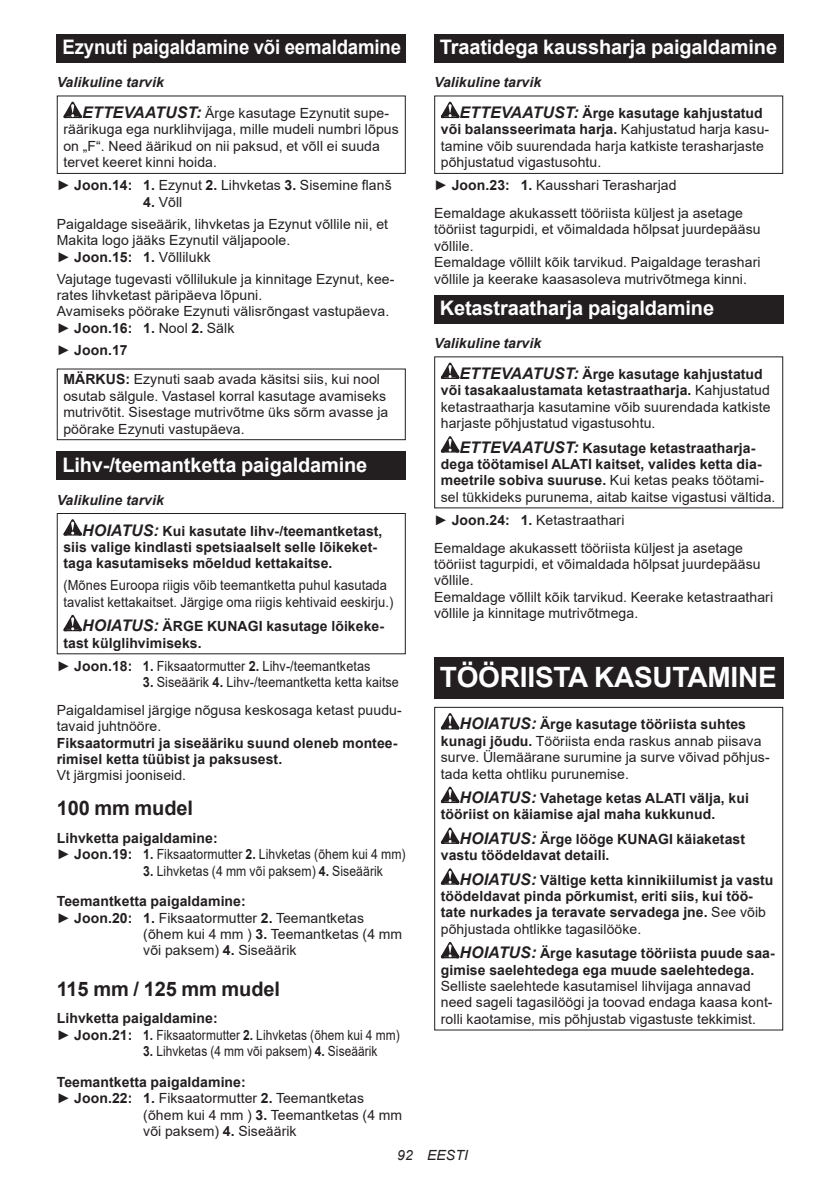
<style>
.page{position:relative;width:840px;height:1191px;background:#fff}
.page>*{position:absolute;margin:0;border:0;box-sizing:border-box;transform-origin:0 0}
.t1{font:700 28px "Arial";letter-spacing:-.01em;color:#fff}
.t2{font:700 20px "Arial";letter-spacing:-.01em;color:#fff}
.t3{font:700 20px "Arial";letter-spacing:-.01em;color:#fff;scale:.93 1}
.t4{font:700 20px "Arial";letter-spacing:-.01em;color:#231f20}
.t5{font:14px/16.4px "Arial";letter-spacing:.005em;color:#231f20}
.t6{font:700 14px/16.4px "Arial";letter-spacing:.005em;color:#231f20}
.t7{font:14px/16.4px "Arial";letter-spacing:.005em;color:#231f20;scale:.92 1}
.t8{font:14px/27.8px "Arial";letter-spacing:.005em;color:#231f20;text-align:right;scale:.9 1}
.t9{font:14px/30.6px "Arial";letter-spacing:.005em;color:#231f20;scale:.87 1}
.t10{font:14px/30.6px "Arial";letter-spacing:.005em;color:#231f20;scale:.85 1}
.t11{font:italic 14px "Arial";letter-spacing:.005em;color:#231f20}
.s1{font-weight:700;font-style:italic}
.s2{font-weight:700;font-style:italic;font-size:16px}
.s3{font-weight:700}
.s4{font-style:italic}
.s5{font-style:italic;font-size:16px}
.s6{font-weight:400}
</style>
<div class="page">
<div style="left:57px;top:34px;width:348px;height:29px;background:#231f20"></div>
<svg style="left:63px;top:102px;width:19px;height:16px"></svg>
<div style="left:57px;top:95px;width:348px;height:79px;border:1px solid #231f20"></div>
<div style="left:57px;top:368px;width:348px;height:72px;border:1px solid #231f20"></div>
<div style="left:57px;top:451px;width:348px;height:29px;background:#231f20"></div>
<svg style="left:63px;top:519px;width:19px;height:16px"></svg>
<svg style="left:63px;top:615px;width:19px;height:16px"></svg>
<div style="left:57px;top:513px;width:348px;height:141px;border:1px solid #231f20"></div>
<div style="left:434px;top:34px;width:348px;height:29px;background:#231f20"></div>
<svg style="left:440px;top:102px;width:19px;height:16px"></svg>
<div style="left:434px;top:95px;width:348px;height:79px;border:1px solid #231f20"></div>
<div style="left:434px;top:295px;width:348px;height:28px;background:#231f20"></div>
<svg style="left:440px;top:362px;width:19px;height:17px"></svg>
<svg style="left:440px;top:436px;width:19px;height:16px"></svg>
<div style="left:434px;top:658px;width:348px;height:41px;background:#231f20"></div>
<svg style="left:440px;top:713px;width:19px;height:16px"></svg>
<svg style="left:440px;top:786px;width:19px;height:17px"></svg>
<svg style="left:440px;top:827px;width:19px;height:17px"></svg>
<svg style="left:440px;top:868px;width:19px;height:16px"></svg>
<svg style="left:440px;top:942px;width:19px;height:16px"></svg>
<div style="left:434px;top:707px;width:348px;height:323px;border:1px solid #231f20"></div>
<h2 class="t3" style="left:62px;top:33px;width:365px">Ezynuti paigaldamine või eemaldamine</h2>
<p class="t5" style="left:82px;top:67px;width:308px;line-height:30.6px;text-indent:-25px"><span class="s1">Valikuline tarvik<br></span><span class="s2">ETTEVAATUST:</span> Ärge kasutage Ezynutit supe-</p>
<p class="t5" style="left:63px;top:121px;width:337px">räärikuga ega nurklihvijaga, mille mudeli numbri lõpus on „F“. Need äärikud on nii paksud, et võll ei suuda tervet keeret kinni hoida.</p>
<p class="t5" style="left:57px;top:177px;width:336px">► <span class="s3">Joon.14: 1.</span> Ezynut <span class="s3">2.</span> Lihvketas <span class="s3">3.</span> Sisemine flanš</p>
<p class="t5" style="left:57px;top:191px;width:332px;line-height:22px;text-indent:86px"><span class="s3">4.</span> Võll<br>Paigaldage siseäärik, lihvketas ja Ezynut võllile nii, et</p>
<p class="t5" style="left:57px;top:232px;width:235px">Makita logo jääks Ezynutil väljapoole. ► <span class="s3">Joon.15: 1.</span> Võllilukk</p>
<p class="t5" style="left:57px;top:270px;width:339px">Vajutage tugevasti võllilukule ja kinnitage Ezynut, kee&shy;rates lihvketast päripäeva lõpuni.<br>Avamiseks pöörake Ezynuti välisrõngast vastupäeva. ► <span class="s3">Joon.16: 1.</span> Nool <span class="s3">2.</span> Sälk</p>
<p class="t5" style="left:63px;top:335px;width:318px;line-height:29.6px;text-indent:-7px">► <span class="s3">Joon.17<br>MÄRKUS:</span> Ezynuti saab avada käsitsi siis, kui nool</p>
<p class="t5" style="left:63px;top:387px;width:326px">osutab sälgule. Vastasel korral kasutage avamiseks mutrivõtit. Sisestage mutrivõtme üks sõrm avasse ja pöörake Ezynuti vastupäeva.</p>
<h2 class="t2" style="left:62px;top:450px;width:306px">Lihv-/teemantketta paigaldamine</h2>
<p class="t6" style="left:82px;top:485px;width:302px;line-height:30.6px;text-indent:-25px"><span class="s4">Valikuline tarvik<br></span><span class="s5">HOIATUS:</span> Kui kasutate lihv-/teemantketast,</p>
<p class="t6" style="left:63px;top:539px;width:315px">siis valige kindlasti spetsiaalselt selle lõikeket&shy;taga kasutamiseks mõeldud kettakaitse.</p>
<p class="t7" style="left:63px;top:577px;width:360px">(Mõnes Euroopa riigis võib teemantketta puhul kasutada tavalist kettakaitset. Järgige oma riigis kehtivaid eeskirju.)</p>
<p class="t6" style="left:63px;top:618px;width:322px;text-indent:19px"><span class="s5">HOIATUS:</span> ÄRGE KUNAGI kasutage lõikeke&shy;tast külglihvimiseks.</p>
<p class="t5" style="left:57px;top:657px;width:315px">► <span class="s3">Joon.18: 1.</span> Fiksaatormutter <span class="s3">2.</span> Lihv-/teemantketas</p>
<p class="t8" style="left:57px;top:668px;width:384px"><span class="s3">3.</span> Siseäärik <span class="s3">4.</span> Lihv-/teemantketta ketta kaitse<br>Paigaldamisel järgige nõgusa keskosaga ketast puudu-</p>
<p class="t5" style="left:57px;top:718px;width:106px">tavaid juhtnööre.</p>
<p class="t6" style="left:57px;top:734px;width:342px">Fiksaatormutri ja siseääriku suund oleneb montee&shy;rimisel ketta tüübist ja paksusest.</p>
<p class="t5" style="left:57px;top:767px;width:131px">Vt järgmisi jooniseid.</p>
<h2 class="t4" style="left:57px;top:794px;width:138px">100 mm mudel</h2>
<p class="t5" style="left:57px;top:829px;width:350px"><span class="s3">Lihvketta paigaldamine:<br></span>► <span class="s3">Joon.19: 1.</span> Fiksaatormutter <span class="s3">2.</span> Lihvketas (õhem kui 4 mm)</p>
<p class="t9" style="left:57px;top:855px;width:376px;text-indent:86px"><span class="s3">3.</span> Lihvketas (4 mm või paksem) <span class="s3">4.</span> Siseäärik<br><span class="s3">Teemantketta paigaldamine:</span></p>
<p class="t5" style="left:143px;top:909px;width:260px;text-indent:-86px">► <span class="s3">Joon.20: 1.</span> Fiksaatormutter <span class="s3">2.</span> Teemantketas (õhem kui 4 mm ) <span class="s3">3.</span> Teemantketas (4 mm või paksem) <span class="s3">4.</span> Siseäärik</p>
<h2 class="t4" style="left:57px;top:974px;width:224px">115 mm / 125 mm mudel</h2>
<p class="t5" style="left:57px;top:1010px;width:344px"><span class="s3">Lihvketta paigaldamine:<br></span>► <span class="s3">Joon.21: 1.</span> Fiksaatormutter <span class="s3">2.</span> Lihvketas (õhem kui 4 mm)</p>
<p class="t10" style="left:57px;top:1036px;width:378px;text-indent:86px"><span class="s3">3.</span> Lihvketas (4 mm või paksem) <span class="s3">4.</span> Siseäärik<br><span class="s3">Teemantketta paigaldamine:</span></p>
<p class="t5" style="left:143px;top:1090px;width:260px;text-indent:-86px">► <span class="s3">Joon.22: 1.</span> Fiksaatormutter <span class="s3">2.</span> Teemantketas (õhem kui 4 mm ) <span class="s3">3.</span> Teemantketas (4 mm või paksem) <span class="s3">4.</span> Siseäärik</p>
<h2 class="t2" style="left:439px;top:33px;width:338px">Traatidega kaussharja paigaldamine</h2>
<p class="t6" style="left:459px;top:67px;width:304px;line-height:30.6px;text-indent:-25px"><span class="s4">Valikuline tarvik<br></span><span class="s5">ETTEVAATUST:</span> Ärge kasutage kahjustatud</p>
<p class="t5" style="left:440px;top:121px;width:330px"><span class="s3">või balansseerimata harja.</span> Kahjustatud harja kasu&shy;tamine võib suurendada harja katkiste terasharjaste põhjustatud vigastusohtu.</p>
<p class="t5" style="left:434px;top:171px;width:310px;line-height:27.8px">► <span class="s3">Joon.23: 1.</span> Kausshari Terasharjad<br>Eemaldage akukassett tööriista küljest ja asetage</p>
<p class="t5" style="left:434px;top:221px;width:328px">tööriist tagurpidi, et võimaldada hõlpsat juurdepääsu võllile.<br>Eemaldage võllilt kõik tarvikud. Paigaldage terashari võllile ja keerake kaasasoleva mutrivõtmega kinni.</p>
<h2 class="t2" style="left:439px;top:294px;width:276px">Ketastraatharja paigaldamine</h2>
<p class="t6" style="left:459px;top:328px;width:304px;line-height:30.6px;text-indent:-25px"><span class="s4">Valikuline tarvik<br></span><span class="s5">ETTEVAATUST:</span> Ärge kasutage kahjustatud</p>
<p class="t5" style="left:440px;top:382px;width:331px;text-align:justify"><span class="s3">või tasakaalustamata ketastraatharja.</span> Kahjustatud ketastraatharja kasutamine võib suurendada katkiste harjaste põhjustatud vigastusohtu.</p>
<p class="t6" style="left:440px;top:439px;width:336px;text-indent:19px"><span class="s5">ETTEVAATUST:</span> Kasutage ketastraatharja&shy;dega töötamisel ALATI kaitset, valides ketta dia&shy;meetrile sobiva suuruse. <span class="s6">Kui ketas peaks töötami&shy;sel tükkideks purunema, aitab kaitse vigastusi vältida.</span></p>
<p class="t5" style="left:434px;top:506px;width:310px;line-height:27.8px">► <span class="s3">Joon.24: 1.</span> Ketastraathari<br>Eemaldage akukassett tööriista küljest ja asetage</p>
<p class="t5" style="left:434px;top:555px;width:340px">tööriist tagurpidi, et võimaldada hõlpsat juurdepääsu võllile.<br>Eemaldage võllilt kõik tarvikud. Keerake ketastraathari võllile ja kinnitage mutrivõtmega.</p>
<h1 class="t1" style="left:439px;top:658px;width:338px">TÖÖRIISTA KASUTAMINE</h1>
<p class="t5" style="left:440px;top:716px;width:330px;text-indent:19px"><span class="s2">HOIATUS:</span> <span class="s3">Ärge kasutage tööriista suhtes kunagi jõudu.</span> Tööriista enda raskus annab piisava surve. Ülemäärane surumine ja surve võivad põhjus&shy;tada ketta ohtliku purunemise.</p>
<p class="t6" style="left:440px;top:790px;width:309px;text-indent:19px"><span class="s5">HOIATUS:</span> Vahetage ketas ALATI välja, kui tööriist on käiamise ajal maha kukkunud.</p>
<p class="t6" style="left:440px;top:831px;width:305px;text-indent:19px"><span class="s5">HOIATUS:</span> Ärge lööge KUNAGI käiaketast vastu töödeldavat detaili.</p>
<p class="t6" style="left:440px;top:871px;width:334px;text-indent:19px"><span class="s5">HOIATUS:</span> Vältige ketta kinnikiilumist ja vastu töödeldavat pinda põrkumist, eriti siis, kui töö&shy;tate nurkades ja teravate servadega jne. <span class="s6">See võib põhjustada ohtlikke tagasilööke.</span></p>
<p class="t6" style="left:440px;top:945px;width:335px;text-indent:19px"><span class="s5">HOIATUS:</span> Ärge kasutage tööriista puude saa&shy;gimise saelehtedega ega muude saelehtedega.</p>
<p class="t5" style="left:440px;top:977px;width:333px">Selliste saelehtede kasutamisel lihvijaga annavad need sageli tagasilöögi ja toovad endaga kaasa kont&shy;rolli kaotamise, mis põhjustab vigastuste tekkimist.</p>
<p class="t11" style="left:397px;top:1146px;width:72px">92 EESTI</p>
</div>
